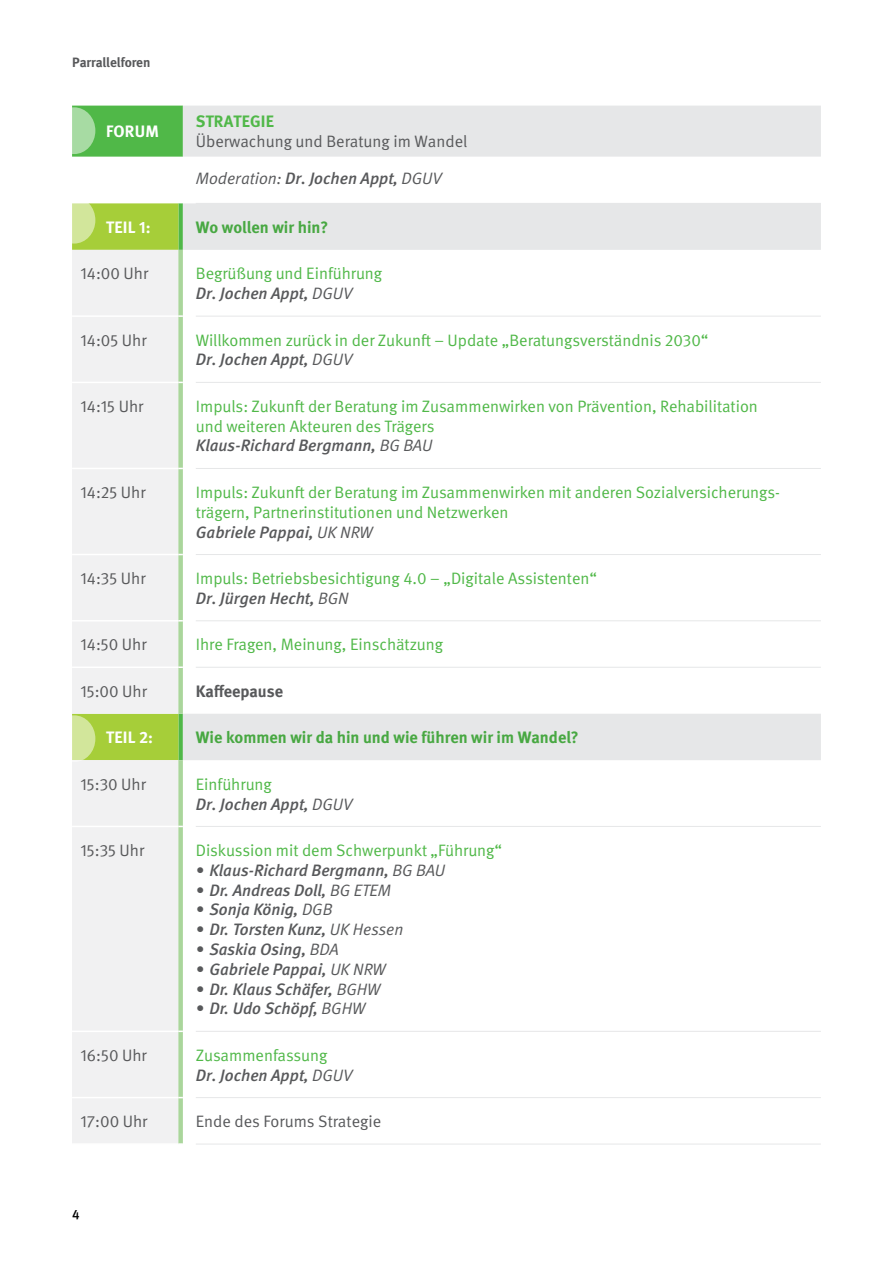
<style>
.page{position:relative;width:893px;height:1263px;background:#fff}
.page>*{position:absolute;margin:0;border:0;box-sizing:border-box;transform-origin:0 0}
.t1{font:16.5px/19.8px "DGUV Meta";color:#50b848}
.t2{font:italic 500 16.5px/19.8px "DGUV Meta";color:#58595b}
.t3{font:16.5px "DGUV Meta";color:#58595b}
.t4{font:700 16.5px "DGUV Meta";color:#48a842}
.t5{font:italic 16.5px "DGUV Meta";color:#58595b}
.t6{font:700 16.5px "DGUV Meta";letter-spacing:.01em;color:#fff}
.t7{font:700 16.5px "DGUV Meta";color:#58595b}
.t8{font:700 16.5px "DGUV Meta";letter-spacing:.01em;color:#50b848}
.t9{font:700 13.5px "DGUV Meta";color:#58595b}
.t10{font:500 13.5px "DGUV Meta";color:#000}
.s1{font-weight:500}
.s2{font-weight:500;font-style:italic;color:#58595b}
.s3{font-style:italic;color:#58595b}
.s4{font-weight:400;font-style:normal;color:#50b848}
.s5{font-weight:400}
</style>
<div class="page">
<svg style="left:72px;top:106px;width:111px;height:144px"></svg>
<svg style="left:183px;top:106px;width:638px;height:654px"></svg>
<div style="left:72px;top:203px;width:106px;height:47px;background:#a6ce39"></div>
<div style="left:72px;top:250px;width:106px;height:893px;background:#f1f1f2"></div>
<hr style="left:72px;top:315px;width:106px;height:2px;background:#fff">
<hr style="left:72px;top:382px;width:106px;height:1px;background:#fff">
<hr style="left:72px;top:468px;width:106px;height:1px;background:#fff">
<hr style="left:72px;top:554px;width:106px;height:1px;background:#fff">
<hr style="left:72px;top:826px;width:106px;height:1px;background:#fff">
<hr style="left:72px;top:620px;width:106px;height:1px;background:#fff">
<hr style="left:72px;top:666px;width:106px;height:2px;background:#fff">
<hr style="left:72px;top:1030px;width:106px;height:2px;background:#fff">
<hr style="left:72px;top:1097px;width:106px;height:1px;background:#fff">
<svg style="left:178px;top:250px;width:18px;height:894px"></svg>
<hr style="left:196px;top:826px;width:625px;height:1px;background:#e6e7e8">
<hr style="left:196px;top:1031px;width:625px;height:1px;background:#e6e7e8">
<hr style="left:196px;top:1097px;width:625px;height:1px;background:#e6e7e8">
<hr style="left:196px;top:1144px;width:625px;height:1px;background:#e6e7e8">
<hr style="left:196px;top:203px;width:625px;height:1px;background:#e6e7e8">
<hr style="left:196px;top:316px;width:625px;height:1px;background:#e6e7e8">
<hr style="left:196px;top:382px;width:625px;height:1px;background:#e6e7e8">
<hr style="left:196px;top:468px;width:625px;height:1px;background:#e6e7e8">
<hr style="left:196px;top:554px;width:625px;height:1px;background:#e6e7e8">
<hr style="left:196px;top:620px;width:625px;height:1px;background:#e6e7e8">
<hr style="left:196px;top:667px;width:625px;height:1px;background:#e6e7e8">
<svg style="left:53px;top:197px;width:42px;height:47px;fill:#d5e7a2"></svg>
<svg style="left:53px;top:715px;width:42px;height:47px;fill:#d2e69b"></svg>
<svg style="left:53px;top:107px;width:42px;height:47px;fill:#a7dba3"></svg>
<p class="t9" style="left:72px;top:54px;width:80px">Parrallelforen</p>
<p class="t6" style="left:106px;top:122px;width:54px">FORUM</p>
<p class="t8" style="left:196px;top:112px;width:80px">STRATEGIE</p>
<p class="t3" style="left:196px;top:132px;width:273px">Überwachung und Beratung im Wandel</p>
<p class="t5" style="left:196px;top:169px;width:248px">Moderation: <span class="s1">Dr. Jochen Appt,</span> DGUV</p>
<p class="t6" style="left:106px;top:217px;width:46px">TEIL 1:</p>
<p class="t4" style="left:196px;top:217px;width:134px">Wo wollen wir hin?</p>
<p class="t3" style="left:81px;top:264px;width:69px">14:00 Uhr</p>
<p class="t1" style="left:196px;top:264px;width:188px">Begrüßung und Einführung<br><span class="s2">Dr. Jochen Appt,</span> <span class="s3">DGUV</span></p>
<p class="t3" style="left:81px;top:330px;width:67px">14:05 Uhr</p>
<p class="t1" style="left:196px;top:330px;width:514px">Willkommen zurück in der Zukunft – Update „Beratungsverständnis 2030“<br><span class="s2">Dr. Jochen Appt,</span> <span class="s3">DGUV</span></p>
<p class="t3" style="left:81px;top:397px;width:64px">14:15 Uhr</p>
<p class="t1" style="left:196px;top:397px;width:564px">Impuls: Zukunft der Beratung im Zusammenwirken von Prävention, Rehabilitation und weiteren Akteuren des Trägers<br><span class="s2">Klaus-Richard Bergmann,</span> <span class="s3">BG BAU</span></p>
<p class="t3" style="left:81px;top:483px;width:67px">14:25 Uhr</p>
<p class="t1" style="left:196px;top:483px;width:586px">Impuls: Zukunft der Beratung im Zusammenwirken mit anderen Sozialversicherungs&shy;trägern, Partnerinstitutionen und Netzwerken<br><span class="s2">Gabriele Pappai,</span> <span class="s3">UK NRW</span></p>
<p class="t3" style="left:81px;top:569px;width:66px">14:35 Uhr</p>
<p class="t1" style="left:196px;top:569px;width:403px">Impuls: Betriebsbesichtigung 4.0 – „Digitale Assistenten“<br><span class="s2">Dr. Jürgen Hecht,</span> <span class="s3">BGN</span></p>
<p class="t3" style="left:81px;top:635px;width:67px">14:50 Uhr</p>
<p class="t1" style="left:196px;top:635px;width:249px">Ihre Fragen, Meinung, Einschätzung</p>
<p class="t3" style="left:81px;top:681px;width:68px">15:00 Uhr</p>
<p class="t7" style="left:196px;top:681px;width:89px">Kaffeepause</p>
<p class="t6" style="left:106px;top:728px;width:48px">TEIL 2:</p>
<p class="t4" style="left:196px;top:728px;width:384px">Wie kommen wir da hin und wie führen wir im Wandel?</p>
<p class="t3" style="left:81px;top:774px;width:67px">15:30 Uhr</p>
<p class="t2" style="left:196px;top:774px;width:158px"><span class="s4">Einführung<br></span>Dr. Jochen Appt, <span class="s5">DGUV</span></p>
<p class="t3" style="left:81px;top:841px;width:65px">15:35 Uhr</p>
<p class="t1" style="left:196px;top:841px;width:308px">Diskussion mit dem Schwerpunkt „Führung“</p>
<p class="t2" style="left:196px;top:860px;width:251px">• Klaus-Richard Bergmann, <span class="s5">BG BAU</span></p>
<p class="t2" style="left:196px;top:880px;width:197px">• Dr. Andreas Doll, <span class="s5">BG ETEM</span></p>
<p class="t2" style="left:196px;top:900px;width:138px">• Sonja König, <span class="s5">DGB</span></p>
<p class="t2" style="left:196px;top:920px;width:209px">• Dr. Torsten Kunz, <span class="s5">UK Hessen</span></p>
<p class="t2" style="left:196px;top:940px;width:144px">• Saskia Osing, <span class="s5">BDA</span></p>
<p class="t2" style="left:196px;top:959px;width:191px">• Gabriele Pappai, <span class="s5">UK NRW</span></p>
<p class="t2" style="left:196px;top:979px;width:186px">• Dr. Klaus Schäfer, <span class="s5">BGHW</span></p>
<p class="t2" style="left:196px;top:999px;width:171px">• Dr. Udo Schöpf, <span class="s5">BGHW</span></p>
<p class="t3" style="left:81px;top:1045px;width:68px">16:50 Uhr</p>
<p class="t1" style="left:196px;top:1046px;width:158px">Zusammenfassung<br><span class="s2">Dr. Jochen Appt,</span> <span class="s3">DGUV</span></p>
<p class="t3" style="left:81px;top:1112px;width:68px">17:00 Uhr</p>
<p class="t3" style="left:196px;top:1112px;width:187px">Ende des Forums Strategie</p>
<p class="t10" style="left:72px;top:1207px;width:9px">4</p>
</div>
